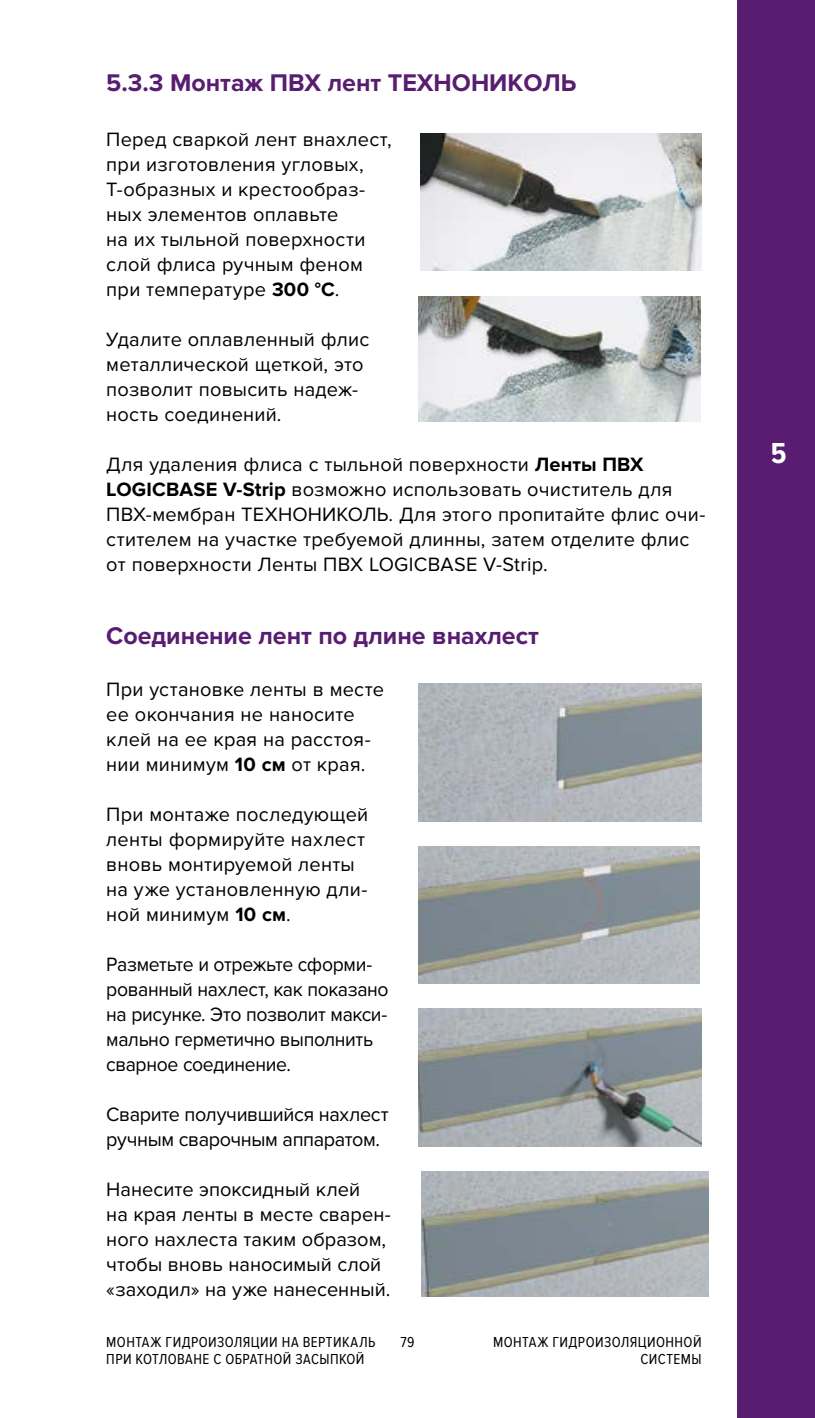
<style>
.page{position:relative;width:815px;height:1418px;background:#fff}
.page>*{position:absolute;margin:0;border:0;box-sizing:border-box;transform-origin:0 0}
.t1{font:700 30px "Proxima Nova Cond";color:#fff}
.t2{font:700 25px "Proxima Nova";color:#581d70}
.t3{font:20px/25px "Proxima Nova";letter-spacing:.01em;color:#000}
.t4{font:20px/25px "Proxima Nova";letter-spacing:-.02em;color:#000}
.t5{font:15px/17.5px "Proxima Nova Cond";letter-spacing:.025em;color:#000;text-align:right}
.s1{font-weight:700}
</style>
<div class="page">
<div style="left:737px;top:0;width:78px;height:1417px;background:#581d70"></div>
<img style="left:420px;top:133px;width:282px;height:138px">
<img style="left:419px;top:296px;width:281px;height:125px">
<img style="left:418px;top:683px;width:284px;height:138px">
<img style="left:418px;top:1008px;width:284px;height:138px">
<img style="left:422px;top:1171px;width:287px;height:125px">
<img style="left:418px;top:846px;width:281px;height:137px">
<p class="t2" style="left:106px;top:68px;width:472px">5.3.3 Монтаж ПВХ лент ТЕХНОНИКОЛЬ</p>
<p class="t3" style="left:106px;top:127px;width:287px">Перед сваркой лент внахлест, при изготовления угловых,<br>Т-образных и крестообраз&shy;ных элементов оплавьте<br>на их тыльной поверхности слой флиса ручным феном при температуре <span class="s1">300 °С</span>.</p>
<p class="t3" style="left:106px;top:327px;width:265px">Удалите оплавленный флис металлической щеткой, это позволит повысить надеж&shy;ность соединений.</p>
<p class="t3" style="left:106px;top:452px;width:601px">Для удаления флиса с тыльной поверхности <span class="s1">Ленты ПВХ LOGICBASE V-Strip</span> возможно использовать очиститель для ПВХ-мембран ТЕХНОНИКОЛЬ. Для этого пропитайте флис очи&shy;стителем на участке требуемой длинны, затем отделите флис от поверхности Ленты ПВХ LOGICBASE V-Strip.</p>
<p class="t2" style="left:106px;top:621px;width:434px">Соединение лент по длине внахлест</p>
<p class="t3" style="left:106px;top:677px;width:279px">При установке ленты в месте ее окончания не наносите клей на ее края на расстоя&shy;нии минимум <span class="s1">10 см</span> от края.</p>
<p class="t3" style="left:106px;top:802px;width:263px">При монтаже последующей ленты формируйте нахлест вновь монтируемой ленты на уже установленную дли&shy;ной минимум <span class="s1">10 см</span>.</p>
<p class="t4" style="left:106px;top:952px;width:284px">Разметьте и отрежьте сформи&shy;рованный нахлест, как показано на рисунке. Это позволит макси&shy;мально герметично выполнить сварное соединение.</p>
<p class="t4" style="left:106px;top:1102px;width:284px">Сварите получившийся нахлест ручным сварочным аппаратом.</p>
<p class="t3" style="left:106px;top:1177px;width:286px">Нанесите эпоксидный клей<br>на края ленты в месте сварен&shy;ного нахлеста таким образом, чтобы вновь наносимый слой «заходил» на уже нанесенный.</p>
<p class="t5" style="left:106px;top:1332px;width:271px;text-align:left">МОНТАЖ ГИДРОИЗОЛЯЦИИ НА ВЕРТИКАЛЬ<br>ПРИ КОТЛОВАНЕ С ОБРАТНОЙ ЗАСЫПКОЙ</p>
<p class="t5" style="left:400px;top:1332px;width:16px">79</p>
<p class="t5" style="left:493px;top:1332px;width:210px">МОНТАЖ ГИДРОИЗОЛЯЦИОННОЙ<br>СИСТЕМЫ</p>
<h1 class="t1" style="left:771px;top:436px;width:17px">5</h1>
</div>
